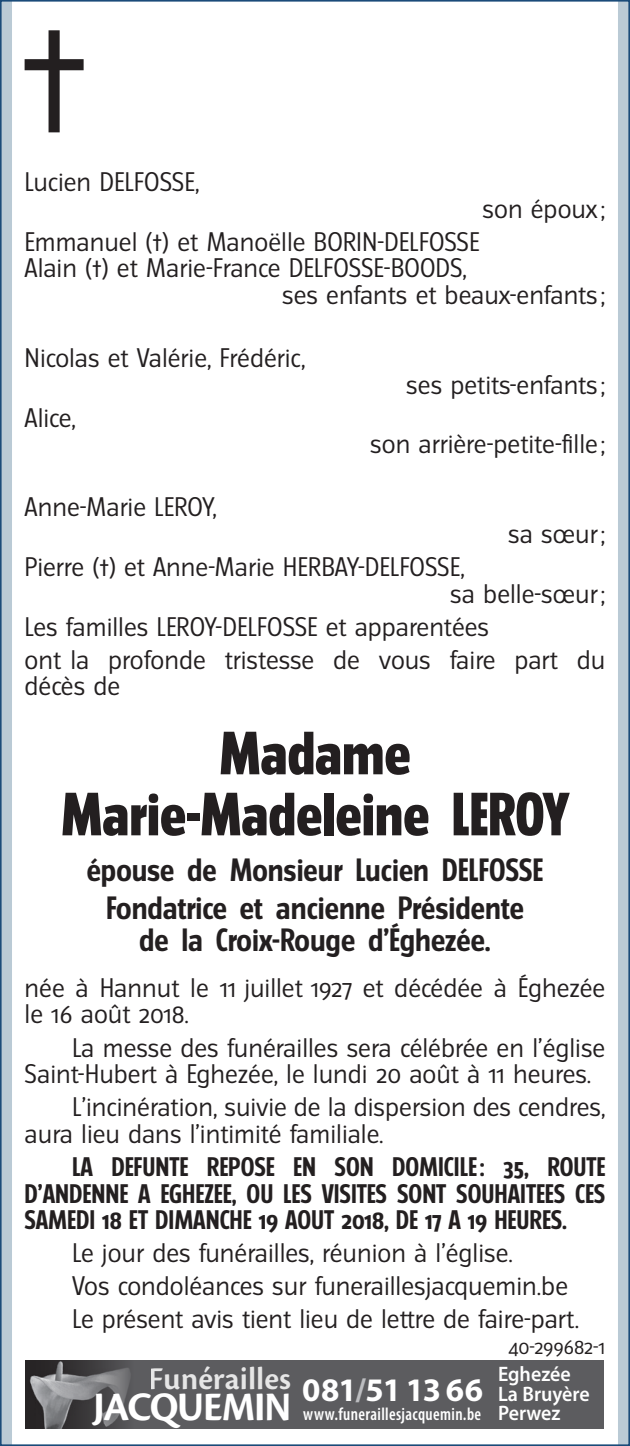
<style>
.page{position:relative;width:630px;height:1446px;background:#fff}
.page>*{position:absolute;margin:0;border:0;box-sizing:border-box;transform-origin:0 0}
.t1{font:800 54.6px/60.9px "Turmino";color:#231f20;text-align:center}
.t2{font:700 42px "Cronos Pro";letter-spacing:-.03em;color:#fff;scale:.96 1}
.t3{font:600 33px "Cronos Pro";color:#fff}
.t4{font:700 28.8px/38.4px "Turmino";color:#231f20;text-align:center}
.t5{font:24px/26.7px "Turmino";color:#231f20}
.t6{font:700 24px/26.7px "Turmino";color:#231f20;text-align:justify}
.t7{font:600 21px/19.5px "Myriad Pro";color:#fff;scale:.95 1}
.t8{font:19.2px "Turmino";letter-spacing:-.01em;color:#231f20}
.t9{font:600 condensed 18px "Myriad Pro";letter-spacing:.02em;color:#fff;scale:.94 1}
</style>
<div class="page">
<div style="left:0;top:0;width:12px;height:1446px;background:#bacad5"></div>
<div style="left:617px;top:0;width:12px;height:1446px;background:#bacad5"></div>
<svg style="left:25px;top:30px;width:59px;height:102px"></svg>
<div style="left:26px;top:1360px;width:578px;height:68px;background:#5c5c5f"></div>
<img style="left:26px;top:1360px;width:104px;height:68px">
<p class="t5" style="left:25px;top:169px;width:176px">Lucien DELFOSSE,</p>
<p class="t5" style="left:482px;top:195px;width:124px">son époux;</p>
<p class="t5" style="left:25px;top:228px;width:456px">Emmanuel (†) et Manoëlle BORIN-DELFOSSE</p>
<p class="t5" style="left:25px;top:255px;width:443px">Alain (†) et Marie-France DELFOSSE-BOODS,</p>
<p class="t5" style="left:282px;top:282px;width:324px">ses enfants et beaux-enfants ;</p>
<p class="t5" style="left:25px;top:344px;width:282px">Nicolas et Valérie, Frédéric,</p>
<p class="t5" style="left:25px;top:404px;width:53px">Alice,</p>
<p class="t5" style="left:25px;top:494px;width:194px">Anne-Marie LEROY,</p>
<p class="t5" style="left:406px;top:371px;width:200px">ses petits-enfants ;</p>
<p class="t5" style="left:370px;top:431px;width:236px">son arrière-petite-fille;</p>
<p class="t5" style="left:508px;top:520px;width:99px">sa sœur;</p>
<p class="t5" style="left:450px;top:553px;width:156px;text-indent:-425px">Pierre (†) et Anne-Marie HERBAY-DELFOSSE,<br>sa belle-sœur;</p>
<p class="t5" style="left:25px;top:610px;width:581px;line-height:33px">Les familles LEROY-DELFOSSE et apparentées<br>ont la profonde tristesse de vous faire part du</p>
<p class="t5" style="left:25px;top:673px;width:97px">décès de</p>
<h1 class="t1" style="left:61px;top:723px;width:509px">Madame<br>Marie‑Madeleine LEROY</h1>
<p class="t4" style="left:87px;top:850px;width:457px">épouse de Monsieur Lucien DELFOSSE<br>Fondatrice et ancienne Présidente</p>
<p class="t4" style="left:139px;top:921px;width:353px">de la Croix-Rouge d’Éghezée.</p>
<p class="t5" style="left:25px;top:974px;width:582px">née à Hannut le 11 juillet 1927 et décédée à Éghezée le 16 août 2018.</p>
<p class="t5" style="left:25px;top:1034px;width:582px;text-indent:47px">La messe des funérailles sera célébrée en l’église<br>Saint-Hubert à Eghezée, le lundi 20 août à 11 heures.</p>
<p class="t5" style="left:25px;top:1094px;width:582px;text-indent:47px">L’incinération, suivie de la dispersion des cendres, aura lieu dans l’intimité familiale.</p>
<p class="t6" style="left:25px;top:1153px;width:582px;text-indent:48px">LA DEFUNTE REPOSE EN SON DOMICILE: 35, ROUTE D’ANDENNE A EGHEZEE, OU LES VISITES SONT SOUHAITEES CES SAMEDI 18 ET DIMANCHE 19 AOUT 2018, DE 17 A 19 HEURES.</p>
<p class="t5" style="left:72px;top:1236px;width:508px;line-height:33px">Le jour des funérailles, réunion à l’église.<br>Vos condoléances sur funeraillesjacquemin.be<br>Le présent avis tient lieu de lettre de faire-part.</p>
<p class="t8" style="left:508px;top:1335px;width:98px">40‑299682‑1</p>
<h3 class="t3" style="left:149px;top:1359px;width:144px">Funérailles</h3>
<p class="t7" style="left:497px;top:1364px;width:98px">Eghezée<br>La Bruyère<br>Perwez</p>
<h2 class="t2" style="left:94px;top:1382px;width:407px">JACQUEMIN <sup>081</sup><sup>/</sup><sup>51</sup> <sup>13</sup> <sup>66</sup></h2>
<p class="t9" style="left:303px;top:1403px;width:191px">www.funeraillesjacquemin.be</p>
</div>
